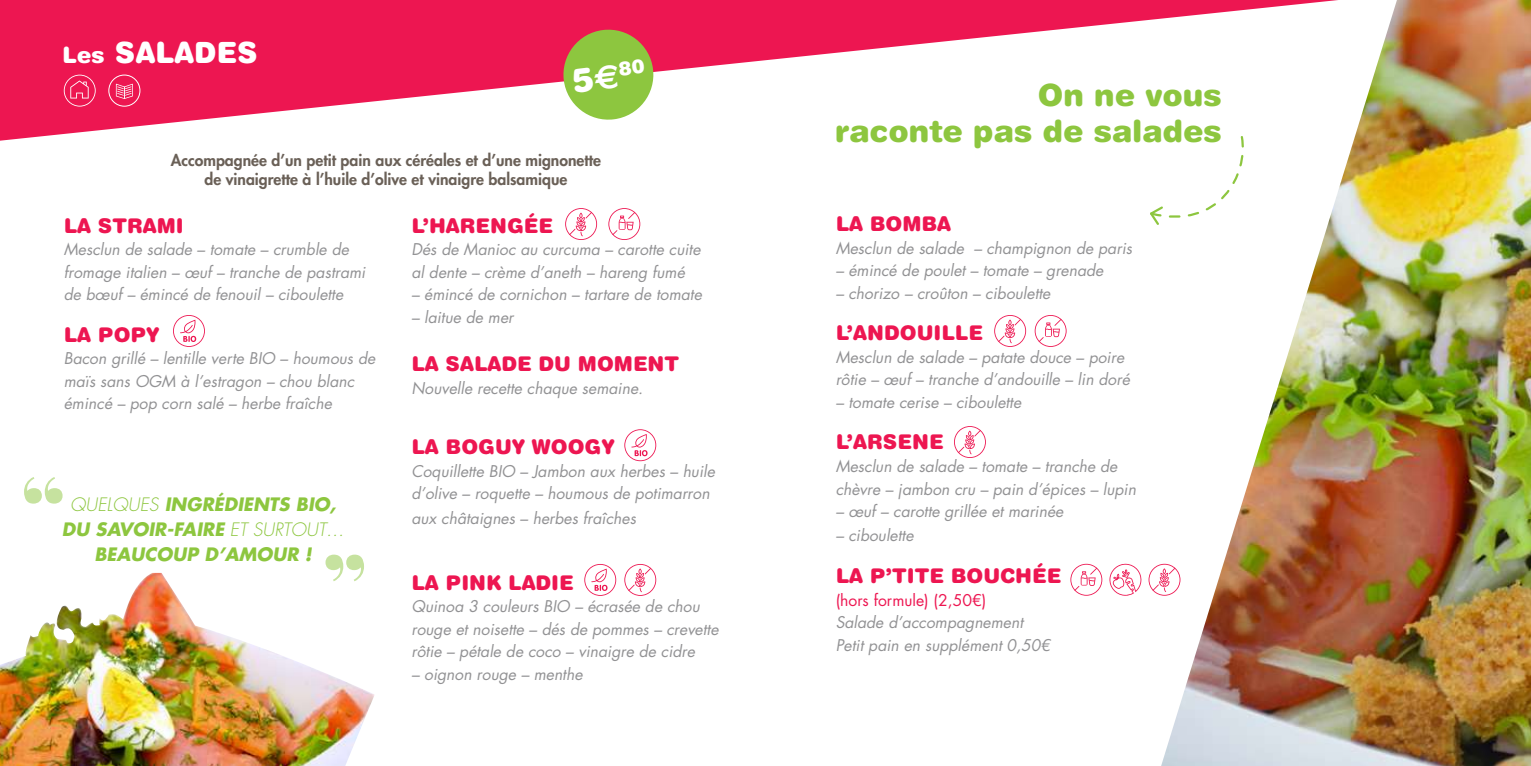
<style>
.page{position:relative;width:1531px;height:766px;background:#fff}
.page>*{position:absolute;margin:0;border:0;box-sizing:border-box;transform-origin:0 0}
.t1{font:900 90px "Playfair Display";color:#8dc63f}
.t2{font:900 30.82px/35.1px "Helvetica Rounded";color:#8dc63f;text-align:right}
.t3{font:900 29.25px "Helvetica Rounded LT Std";color:#fff}
.t4{font:900 20.25px "Helvetica Rounded LT Std";color:#ed1651}
.t5{font:900 19.57px "Helvetica Rounded";color:#fff}
.t6{font:italic 700 18px/24.8px "Futura Std";color:#8dc63f;text-align:center}
.t7{font:italic 15.75px/22.5px "Futura Std";color:#929294}
.t8{font:800 15.75px/18.9px "Futura Std";color:#6a6057;text-align:center}
.t9{font:15.75px "Futura Std";color:#ed1651}
.s1{font-size:22.5px}
.s2{font-size:33.52px}
.s3{font-family:"Euro Sans";font-weight:700;font-size:33.52px}
.s4{font-weight:300}
</style>
<div class="page">
<img style="left:1161px;top:0;width:370px;height:765px">
<svg style="left:0;top:0;width:1338px;height:141px;fill:#ed1651"></svg>
<svg style="left:561px;top:27px;width:95px;height:95px;background:#acb35d"></svg>
<div style="left:108px;top:75px;width:32px;height:31px;border:1px solid #fff;border-radius:50%"></div>
<svg style="left:116px;top:84px;width:17px;height:15px"></svg>
<svg style="left:64px;top:75px;width:32px;height:31px"></svg>
<img style="left:0;top:572px;width:374px;height:193px">
<svg style="left:584px;top:564px;width:32px;height:31px"></svg>
<svg style="left:173px;top:315px;width:32px;height:32px"></svg>
<svg style="left:608px;top:208px;width:32px;height:32px"></svg>
<svg style="left:1035px;top:315px;width:31px;height:32px"></svg>
<svg style="left:994px;top:315px;width:32px;height:32px"></svg>
<svg style="left:1070px;top:563px;width:32px;height:32px"></svg>
<svg style="left:1109px;top:563px;width:32px;height:32px"></svg>
<svg style="left:1148px;top:563px;width:32px;height:32px"></svg>
<svg style="left:1093px;top:89px;width:201px;height:171px"></svg>
<svg style="left:565px;top:208px;width:32px;height:32px"></svg>
<svg style="left:624px;top:429px;width:32px;height:32px"></svg>
<svg style="left:624px;top:564px;width:32px;height:31px"></svg>
<svg style="left:954px;top:426px;width:32px;height:32px"></svg>
<h3 class="t3" style="left:62px;top:34px;width:197px"><span class="s1">Les</span> SALADES</h3>
<p class="t5" style="left:570px;top:62px;width:75px;rotate:-7deg"><span class="s2">5</span><span class="s3">e</span>80</p>
<p class="t8" style="left:171px;top:151px;width:431px">Accompagnée d’un petit pain aux céréales et d’une mignonette de vinaigrette à l’huile d’olive et vinaigre balsamique</p>
<p class="t4" style="left:64px;top:212px;width:121px">LA STRAMI</p>
<p class="t7" style="left:64px;top:238px;width:303px">Mesclun de salade – tomate – crumble de fromage italien – œuf – tranche de pastrami de bœuf – émincé de fenouil – ciboulette</p>
<p class="t4" style="left:64px;top:321px;width:97px">LA POPY</p>
<p class="t7" style="left:64px;top:347px;width:313px">Bacon grillé – lentille verte BIO – houmous de maïs sans OGM à l’estragon – chou blanc émincé – pop corn salé – herbe fraîche</p>
<h1 class="t1" style="left:21px;top:450px;width:46px">“</h1>
<p class="t6" style="left:62px;top:492px;width:284px"><span class="s4">QUELQUES</span> INGRÉDIENTS BIO,<br>DU SAVOIR-FAIRE <span class="s4">ET SURTOUT…<br></span>BEAUCOUP D’AMOUR !</p>
<h1 class="t1" style="left:323px;top:527px;width:45px">”</h1>
<p class="t4" style="left:411px;top:212px;width:143px">L’HARENGÉE</p>
<p class="t7" style="left:411px;top:238px;width:291px">Dés de Manioc au curcuma – carotte cuite al dente – crème d’aneth – hareng fumé</p>
<p class="t7" style="left:411px;top:283px;width:292px">– émincé de cornichon – tartare de tomate</p>
<p class="t7" style="left:411px;top:306px;width:104px">– laitue de mer</p>
<p class="t4" style="left:411px;top:351px;width:269px">LA SALADE DU MOMENT</p>
<p class="t7" style="left:411px;top:377px;width:233px">Nouvelle recette chaque semaine.</p>
<p class="t4" style="left:411px;top:434px;width:205px">LA BOGUY WOOGY</p>
<p class="t7" style="left:411px;top:460px;width:305px">Coquillette BIO – Jambon aux herbes – huile d’olive – roquette – houmous de potimarron</p>
<p class="t7" style="left:411px;top:506px;width:226px">aux châtaignes – herbes fraîches</p>
<p class="t4" style="left:411px;top:569px;width:164px">LA PINK LADIE</p>
<p class="t7" style="left:411px;top:595px;width:309px">Quinoa 3 couleurs BIO – écrasée de chou rouge et noisette – dés de pommes – crevette rôtie – pétale de coco – vinaigre de cidre</p>
<p class="t7" style="left:411px;top:662px;width:173px">– oignon rouge – menthe</p>
<h2 class="t2" style="left:835px;top:77px;width:388px">On ne vous<br>raconte pas de salades</h2>
<p class="t4" style="left:836px;top:211px;width:117px">LA BOMBA</p>
<p class="t7" style="left:836px;top:237px;width:298px">Mesclun de salade – champignon de paris</p>
<p class="t7" style="left:836px;top:259px;width:269px">– émincé de poulet – tomate – grenade</p>
<p class="t7" style="left:836px;top:282px;width:216px">– chorizo – croûton – ciboulette</p>
<p class="t4" style="left:836px;top:320px;width:149px">L’ANDOUILLE</p>
<p class="t7" style="left:836px;top:346px;width:296px">Mesclun de salade – patate douce – poire rôtie – œuf – tranche d’andouille – lin doré</p>
<p class="t7" style="left:836px;top:391px;width:187px">– tomate cerise – ciboulette</p>
<p class="t4" style="left:836px;top:429px;width:109px">L’ARSENE</p>
<p class="t7" style="left:836px;top:455px;width:302px">Mesclun de salade – tomate – tranche de chèvre – jambon cru – pain d’épices – lupin</p>
<p class="t7" style="left:836px;top:500px;width:229px">– œuf – carotte grillée et marinée</p>
<p class="t7" style="left:836px;top:524px;width:79px">– ciboulette</p>
<p class="t4" style="left:836px;top:562px;width:227px">LA P’TITE BOUCHÉE</p>
<p class="t9" style="left:836px;top:589px;width:152px">(hors formule) (2,50€)</p>
<p class="t7" style="left:836px;top:611px;width:216px">Salade d’accompagnement<br>Petit pain en supplément 0,50€</p>
</div>
